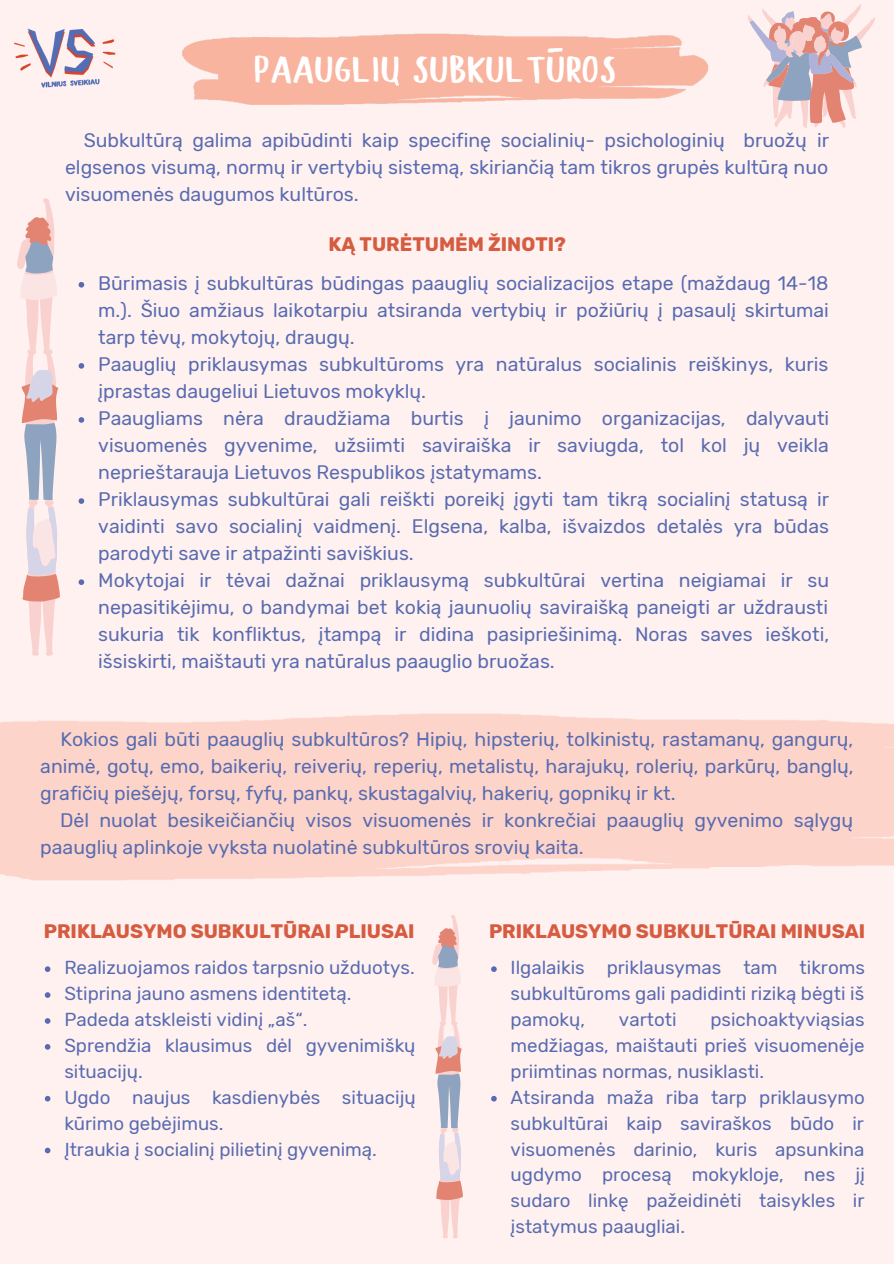
<style>
.page{position:relative;width:894px;height:1264px;background:#fff}
.page>*{position:absolute;margin:0;border:0;box-sizing:border-box;transform-origin:0 0}
.t1{font:39px "Blodders";color:#fff}
.t2{font:38.55px "Blodders";color:#fff}
.t3{font:19.5px/27px "Rubik";color:#586bb0;text-align:justify}
.t4{font:700 19.5px "Rubik";color:#d65c41}
.t5{font:18.75px/26px "Rubik";color:#586bb0;text-align:justify}
</style>
<div class="page">
<div style="left:0;top:0;width:893px;height:1263px;background:#fff1f0"></div>
<img style="left:182px;top:33px;width:526px;height:72px">
<img style="left:14px;top:28px;width:102px;height:60px">
<svg style="left:748px;top:4px;width:126px;height:124px"></svg>
<svg style="left:17px;top:198px;width:43px;height:457px"></svg>
<svg style="left:432px;top:957px;width:31px;height:281px"></svg>
<svg style="left:79px;top:282px;width:5px;height:5px"></svg>
<svg style="left:79px;top:363px;width:5px;height:6px"></svg>
<svg style="left:79px;top:417px;width:5px;height:6px"></svg>
<svg style="left:79px;top:498px;width:5px;height:6px"></svg>
<svg style="left:79px;top:579px;width:5px;height:6px"></svg>
<svg style="left:45px;top:966px;width:5px;height:5px"></svg>
<svg style="left:45px;top:992px;width:5px;height:5px"></svg>
<svg style="left:45px;top:1018px;width:5px;height:5px"></svg>
<svg style="left:45px;top:1044px;width:5px;height:5px"></svg>
<svg style="left:45px;top:1095px;width:5px;height:6px"></svg>
<svg style="left:45px;top:1147px;width:5px;height:6px"></svg>
<svg style="left:491px;top:966px;width:5px;height:5px"></svg>
<svg style="left:491px;top:1095px;width:5px;height:6px"></svg>
<svg style="left:392px;top:76px;width:8px;height:10px"></svg>
<p class="t1" style="left:547px;top:35px;width:21px">-</p>
<p class="t2" style="left:255px;top:55px;width:364px">PAAUGLIU SUBKULTUROS</p>
<p class="t3" style="left:65px;top:127px;width:765px;text-indent:19px">Subkultūrą galima apibūdinti kaip specifinę socialinių- psichologinių bruožų ir elgsenos visumą, normų ir vertybių sistemą, skiriančią tam tikros grupės kultūrą nuo visuomenės daugumos kultūros.</p>
<p class="t4" style="left:328px;top:233px;width:239px">KĄ TURĖTUMĖM ŽINOTI?</p>
<p class="t3" style="left:98px;top:270px;width:732px">Būrimasis į subkultūras būdingas paauglių socializacijos etape (maždaug 14-18 m.). Šiuo amžiaus laikotarpiu atsiranda vertybių ir požiūrių į pasaulį skirtumai tarp tėvų, mokytojų, draugų.</p>
<p class="t3" style="left:98px;top:351px;width:731px">Paauglių priklausymas subkultūroms yra natūralus socialinis reiškinys, kuris įprastas daugeliui Lietuvos mokyklų.</p>
<p class="t3" style="left:98px;top:405px;width:732px">Paaugliams nėra draudžiama burtis į jaunimo organizacijas, dalyvauti visuomenės gyvenime, užsiimti saviraiška ir saviugda, tol kol jų veikla neprieštarauja Lietuvos Respublikos įstatymams.</p>
<p class="t3" style="left:98px;top:486px;width:732px">Priklausymas subkultūrai gali reiškti poreikį įgyti tam tikrą socialinį statusą ir vaidinti savo socialinį vaidmenį. Elgsena, kalba, išvaizdos detalės yra būdas parodyti save ir atpažinti saviškius.</p>
<p class="t3" style="left:98px;top:567px;width:732px">Mokytojai ir tėvai dažnai priklausymą subkultūrai vertina neigiamai ir su nepasitikėjimu, o bandymai bet kokią jaunuolių saviraišką paneigti ar uždrausti sukuria tik konfliktus, įtampą ir didina pasipriešinimą. Noras saves ieškoti, išsiskirti, maištauti yra natūralus paauglio bruožas.</p>
<p class="t3" style="left:40px;top:725px;width:814px;text-indent:20px">Kokios gali būti paauglių subkultūros? Hipių, hipsterių, tolkinistų, rastamanų, gangurų, animė, gotų, emo, baikerių, reiverių, reperių, metalistų, harajukų, rolerių, parkūrų, banglų, grafičių piešėjų, forsų, fyfų, pankų, skustagalvių, hakerių, gopnikų ir kt.</p>
<p class="t3" style="left:40px;top:806px;width:814px;text-indent:20px">Dėl nuolat besikeičiančių visos visuomenės ir konkrečiai paauglių gyvenimo sąlygų paauglių aplinkoje vyksta nuolatinė subkultūros srovių kaita.</p>
<p class="t4" style="left:44px;top:919px;width:372px">PRIKLAUSYMO SUBKULTŪRAI PLIUSAI</p>
<p class="t4" style="left:489px;top:919px;width:377px">PRIKLAUSYMO SUBKULTŪRAI MINUSAI</p>
<p class="t5" style="left:64px;top:954px;width:352px">Realizuojamos raidos tarpsnio užduotys.</p>
<p class="t5" style="left:64px;top:980px;width:289px">Stiprina jauno asmens identitetą.</p>
<p class="t5" style="left:64px;top:1006px;width:244px">Padeda atskleisti vidinį „aš“.</p>
<p class="t5" style="left:64px;top:1032px;width:352px">Sprendžia klausimus dėl gyvenimiškų situacijų.</p>
<p class="t5" style="left:64px;top:1084px;width:353px">Ugdo naujus kasdienybės situacijų kūrimo gebėjimus.</p>
<p class="t5" style="left:64px;top:1136px;width:314px">Įtraukia į socialinį pilietinį gyvenimą.</p>
<p class="t5" style="left:510px;top:954px;width:356px">Ilgalaikis priklausymas tam tikroms subkultūroms gali padidinti riziką bėgti iš pamokų,</p>
<p class="t5" style="left:510px;top:1006px;width:355px;text-indent:200px">psichoaktyviąsias medžiagas, maištauti prieš visuomenėje priimtinas normas, nusiklasti.</p>
<p class="t5" style="left:510px;top:1084px;width:356px">Atsiranda maža riba tarp priklausymo subkultūrai kaip saviraškos būdo ir visuomenės darinio, kuris apsunkina ugdymo procesą mokykloje, nes jį sudaro linkę pažeidinėti taisykles ir įstatymus paaugliai.</p>
<p class="t5" style="left:618px;top:1006px;width:59px">vartoti</p>
</div>
